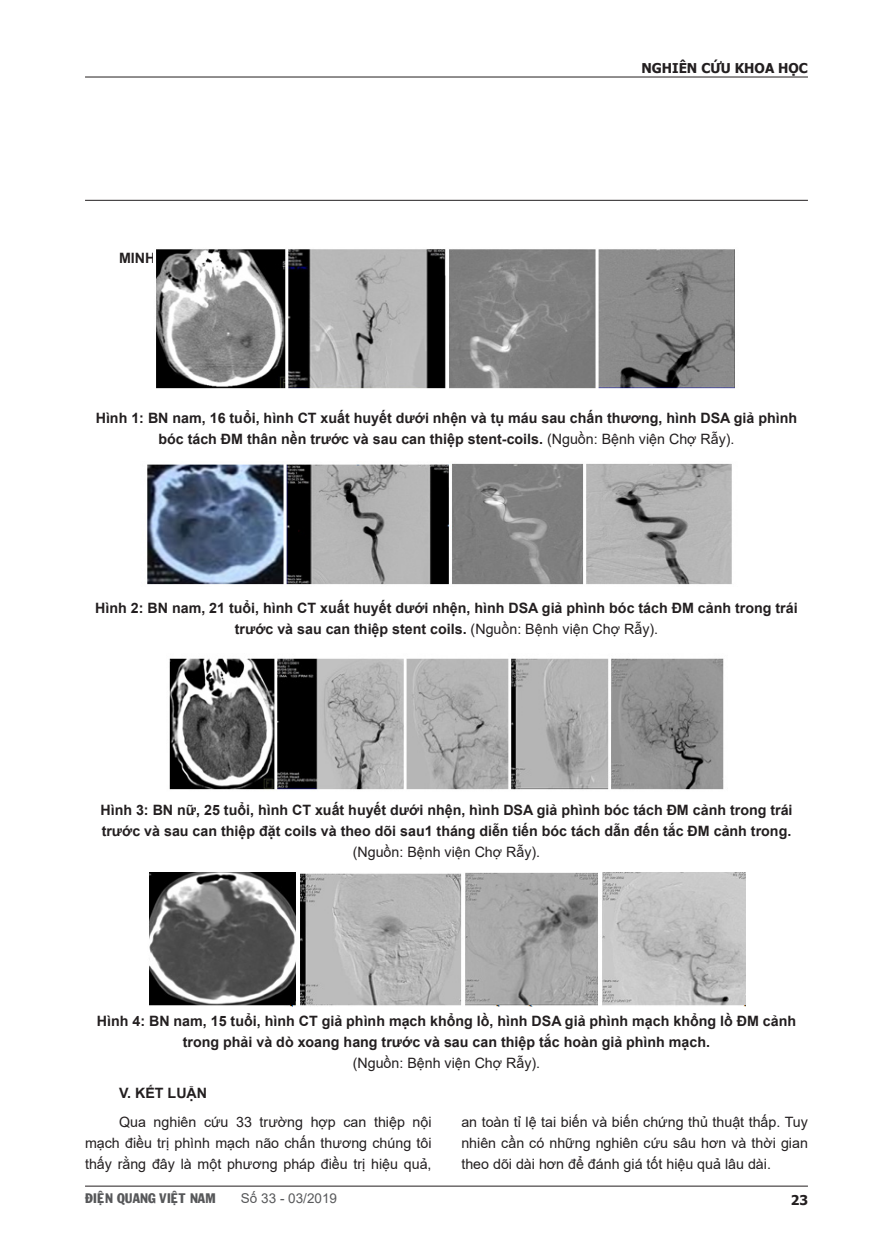
<style>
.page{position:relative;width:893px;height:1255px;background:#fff}
.page>*{position:absolute;margin:0;border:0;box-sizing:border-box;transform-origin:0 0}
.chubai{font:700 14.25px/21px "Arial";color:#231f20;text-align:center}
.chubai-2{font:14.25px/21px "Arial";color:#231f20;text-align:justify}
.t1{font:13.5px "VNI Franko";color:#57585a}
.t2{font:700 13.5px "Tahoma";color:#231f20}
.t3{font:13.5px "Arial";color:#57585a}
.s1{font-weight:400}
</style>
<div class="page">
<hr style="left:85px;top:1185px;width:723px;height:1px;background:#231f20">
<hr style="left:85px;top:77px;width:723px;height:1px;background:#231f20">
<hr style="left:85px;top:200px;width:723px;height:1px;background:#231f20">
<img style="left:156px;top:249px;width:579px;height:140px">
<img style="left:147px;top:463px;width:585px;height:122px">
<img style="left:169px;top:658px;width:555px;height:132px">
<img style="left:149px;top:872px;width:596px;height:134px">
<p class="t2" style="left:641px;top:59px;width:168px">NGHIÊN CỨU KHOA HỌC</p>
<p class="chubai" style="left:96px;top:407px;width:703px">Hình 1: BN nam, 16 tuổi, hình CT xuất huyết dưới nhện và tụ máu sau chấn thương, hình DSA giả phình bóc tách ĐM thân nền trước và sau can thiệp stent-coils. <span class="s1">(Nguồn: Bệnh viện Chợ Rẫy).</span></p>
<p class="chubai" style="left:95px;top:597px;width:704px">Hình 2: BN nam, 21 tuổi, hình CT xuất huyết dưới nhện, hình DSA giả phình bóc tách ĐM cảnh trong trái trước và sau can thiệp stent coils. <span class="s1">(Nguồn: Bệnh viện Chợ Rẫy).</span></p>
<p class="chubai" style="left:100px;top:799px;width:694px">Hình 3: BN nữ, 25 tuổi, hình CT xuất huyết dưới nhện, hình DSA giả phình bóc tách ĐM cảnh trong trái trước và sau can thiệp đặt coils và theo dõi sau1 tháng diễn tiến bóc tách dẫn đến tắc ĐM cảnh trong. <span class="s1">(Nguồn: Bệnh viện Chợ Rẫy).</span></p>
<p class="chubai" style="left:97px;top:1010px;width:701px">Hình 4: BN nam, 15 tuổi, hình CT giả phình mạch khổng lồ, hình DSA giả phình mạch khổng lồ ĐM cảnh trong phải và dò xoang hang trước và sau can thiệp tắc hoàn giả phình mạch.</p>
<p class="chubai-2" style="left:353px;top:1052px;width:189px">(Nguồn: Bệnh viện Chợ Rẫy).</p>
<p class="chubai" style="left:119px;top:1082px;width:90px">V. KẾT LUẬN</p>
<p class="chubai-2" style="left:85px;top:1111px;width:348px;text-indent:34px">Qua nghiên cứu 33 trường hợp can thiệp nội mạch điều trị phình mạch não chấn thương chúng tôi thấy rằng đây là một phương pháp điều trị hiệu quả,</p>
<p class="chubai-2" style="left:461px;top:1111px;width:348px">an toàn tỉ lệ tai biến và biến chứng thủ thuật thấp. Tuy nhiên cần có những nghiên cứu sâu hơn và thời gian theo dõi dài hơn để đánh giá tốt hiệu quả lâu dài.</p>
<p class="t1" style="left:85px;top:1187px;width:132px">ÑIEÄN QUANG VIEÄT NAM</p>
<p class="t3" style="left:241px;top:1188px;width:98px">Số 33 - 03/2019</p>
<p class="t2" style="left:791px;top:1190px;width:19px">23</p>
</div>
